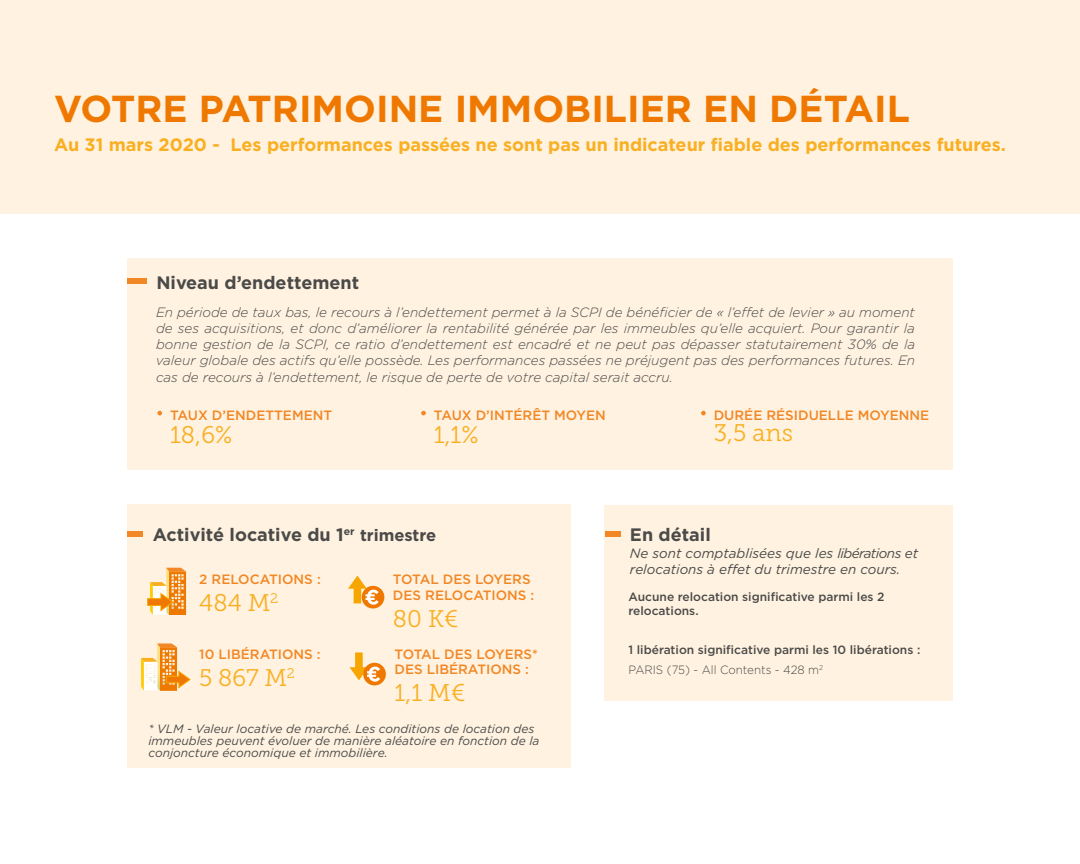
<style>
.page{position:relative;width:1080px;height:864px;background:#fff}
.page>*{position:absolute;margin:0;border:0;box-sizing:border-box;transform-origin:0 0}
.t1{font:700 37.5px "Gotham";color:#ef7900}
.t2{font:24.15px "Museo Slab 300";color:#f9af22}
.t3{font:24px "Museo Slab 300";color:#f9af22}
.t4{font:700 18px "Gotham";color:#f9af22}
.t5{font:700 18px "Gotham";color:#4a4a49}
.t6{font:italic 300 13.5px/16.2px "Gotham";color:#4a4a49;text-align:justify}
.t7{font:500 13.5px/16.5px "Gotham";color:#f18725}
.t8{font:italic 13.5px/16.5px "Gotham";color:#4a4a49}
.t9{font:italic 12px/12px "Gotham";color:#4a4a49}
.t10{font:500 12px/14.4px "Gotham";color:#4a4a49}
.s1{font-size:16.5px}
.s2{font-weight:300}
</style>
<div class="page">
<div style="left:0;top:0;width:1080px;height:214px;background:#fff2e0"></div>
<div style="left:128px;top:258px;width:825px;height:212px;background:#fff2e0"></div>
<svg style="left:157px;top:411px;width:5px;height:4px"></svg>
<svg style="left:421px;top:411px;width:5px;height:4px"></svg>
<svg style="left:701px;top:411px;width:5px;height:4px"></svg>
<div style="left:128px;top:278px;width:19px;height:6px;background:#f18725"></div>
<div style="left:128px;top:504px;width:444px;height:264px;background:#fff2e0"></div>
<div style="left:604px;top:505px;width:349px;height:196px;background:#fff2e0"></div>
<div style="left:128px;top:531px;width:15px;height:6px;background:#f18725"></div>
<div style="left:605px;top:531px;width:15px;height:6px;background:#f18725"></div>
<svg style="left:147px;top:568px;width:39px;height:47px"></svg>
<svg style="left:141px;top:644px;width:50px;height:47px"></svg>
<div style="left:362px;top:586px;width:22px;height:23px;background:#ef7900;border-radius:50%"></div>
<svg style="left:348px;top:576px;width:31px;height:29px"></svg>
<div style="left:363px;top:663px;width:23px;height:22px;background:#ef7900;border-radius:50%"></div>
<svg style="left:350px;top:652px;width:30px;height:30px"></svg>
<h1 class="t1" style="left:54px;top:84px;width:858px">VOTRE PATRIMOINE IMMOBILIER EN DÉTAIL</h1>
<h3 class="t4" style="left:54px;top:133px;width:953px">Au 31 mars 2020 - Les performances passées ne sont pas un indicateur fiable des performances futures.</h3>
<h3 class="t5" style="left:156px;top:270px;width:204px">Niveau d’endettement</h3>
<p class="t6" style="left:156px;top:304px;width:761px">En période de taux bas, le recours à l’endettement permet à la SCPI de bénéficier de « l’effet de levier » au moment de ses acquisitions, et donc d’améliorer la rentabilité générée par les immeubles qu’elle acquiert. Pour garantir la bonne gestion de la SCPI, ce ratio d’endettement est encadré et ne peut pas dépasser statutairement 30% de la valeur globale des actifs qu’elle possède. Les performances passées ne préjugent pas des performances futures. En cas de recours à l’endettement, le risque de perte de votre capital serait accru.</p>
<p class="t7" style="left:170px;top:407px;width:164px">TAUX D’ENDETTEMENT</p>
<h3 class="t3" style="left:170px;top:422px;width:64px">18,6%</h3>
<p class="t7" style="left:434px;top:407px;width:174px">TAUX D’INTÉRÊT MOYEN</p>
<h3 class="t3" style="left:434px;top:422px;width:46px">1,1%</h3>
<p class="t7" style="left:714px;top:407px;width:217px">DURÉE RÉSIDUELLE MOYENNE</p>
<h3 class="t3" style="left:714px;top:419px;width:81px">3,5 ans</h3>
<h3 class="t5" style="left:153px;top:523px;width:285px">Activité locative du 1<sup>er</sup> <span class="s1">trimestre</span></h3>
<h3 class="t5" style="left:630px;top:523px;width:82px">En détail</h3>
<p class="t8" style="left:630px;top:544px;width:290px">Ne sont comptablisées que les libérations et relocations à effet du trimestre en cours.</p>
<p class="t7" style="left:393px;top:571px;width:143px">TOTAL DES LOYERS<br>DES RELOCATIONS :</p>
<h3 class="t3" style="left:393px;top:606px;width:67px">80 K€</h3>
<p class="t7" style="left:394px;top:646px;width:145px;line-height:15px">TOTAL DES LOYERS*<br>DES LIBÉRATIONS :</p>
<h2 class="t2" style="left:394px;top:679px;width:72px">1,1 M€</h2>
<p class="t9" style="left:148px;top:722px;width:393px">* VLM - Valeur locative de marché. Les conditions de location des immeubles peuvent évoluer de manière aléatoire en fonction de la conjoncture économique et immobilière.</p>
<p class="t7" style="left:199px;top:571px;width:123px">2 RELOCATIONS :</p>
<h3 class="t3" style="left:199px;top:590px;width:81px">484 M<sup>2</sup></h3>
<p class="t10" style="left:628px;top:589px;width:258px">Aucune relocation significative parmi les 2 relocations.</p>
<p class="t10" style="left:628px;top:640px;width:293px;line-height:19.5px">1 libération significative parmi les 10 libérations :<br><span class="s2">PARIS (75) - All Contents - 428 m</span><sup>2</sup></p>
<p class="t7" style="left:199px;top:646px;width:123px">10 LIBÉRATIONS :</p>
<h3 class="t3" style="left:199px;top:665px;width:97px">5 867 M<sup>2</sup></h3>
</div>
